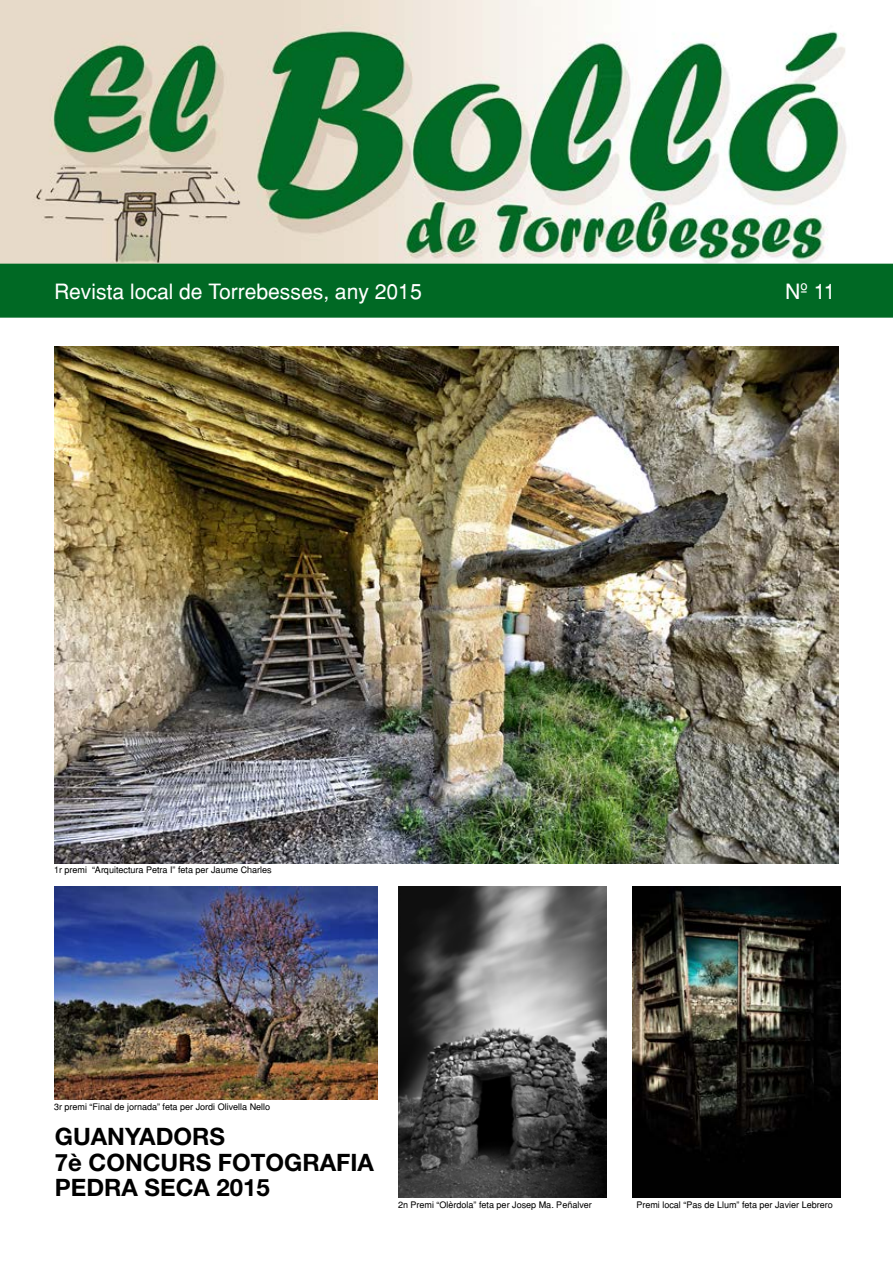
<style>
.page{position:relative;width:893px;height:1263px;background:#fff}
.page>*{position:absolute;margin:0;border:0;box-sizing:border-box;transform-origin:0 0}
.t1{font:700 24px/25.5px "Helvetica Neue";color:#000}
.t2{font:21px "Helvetica";color:#fff}
.t3{font:9px "Helvetica";color:#000}
</style>
<div class="page">
<img style="left:0;top:0;width:893px;height:264px">
<div style="left:0;top:264px;width:893px;height:54px;background:#006924"></div>
<img style="left:54px;top:347px;width:785px;height:516px">
<img style="left:55px;top:886px;width:322px;height:214px">
<img style="left:633px;top:886px;width:208px;height:312px">
<img style="left:399px;top:886px;width:207px;height:312px">
<h2 class="t2" style="left:54px;top:279px;width:369px">Revista local de Torrebesses, any 2015</h2>
<h2 class="t2" style="left:785px;top:279px;width:52px">Nº 11</h2>
<p class="t3" style="left:54px;top:865px;width:219px">1r premi “Arquitectura Petra I” feta per Jaume Charles</p>
<p class="t3" style="left:54px;top:1101px;width:218px">3r premi “Final de jornada” feta per Jordi Olivella Nello</p>
<h1 class="t1" style="left:55px;top:1123px;width:321px">GUANYADORS<br>7è CONCURS FOTOGRAFIA<br>PEDRA SECA 2015</h1>
<p class="t3" style="left:398px;top:1199px;width:195px">2n Premi “Olèrdola” feta per Josep Ma. Peñalver</p>
<p class="t3" style="left:636px;top:1199px;width:198px">Premi local “Pas de Llum” feta per Javier Lebrero</p>
</div>
